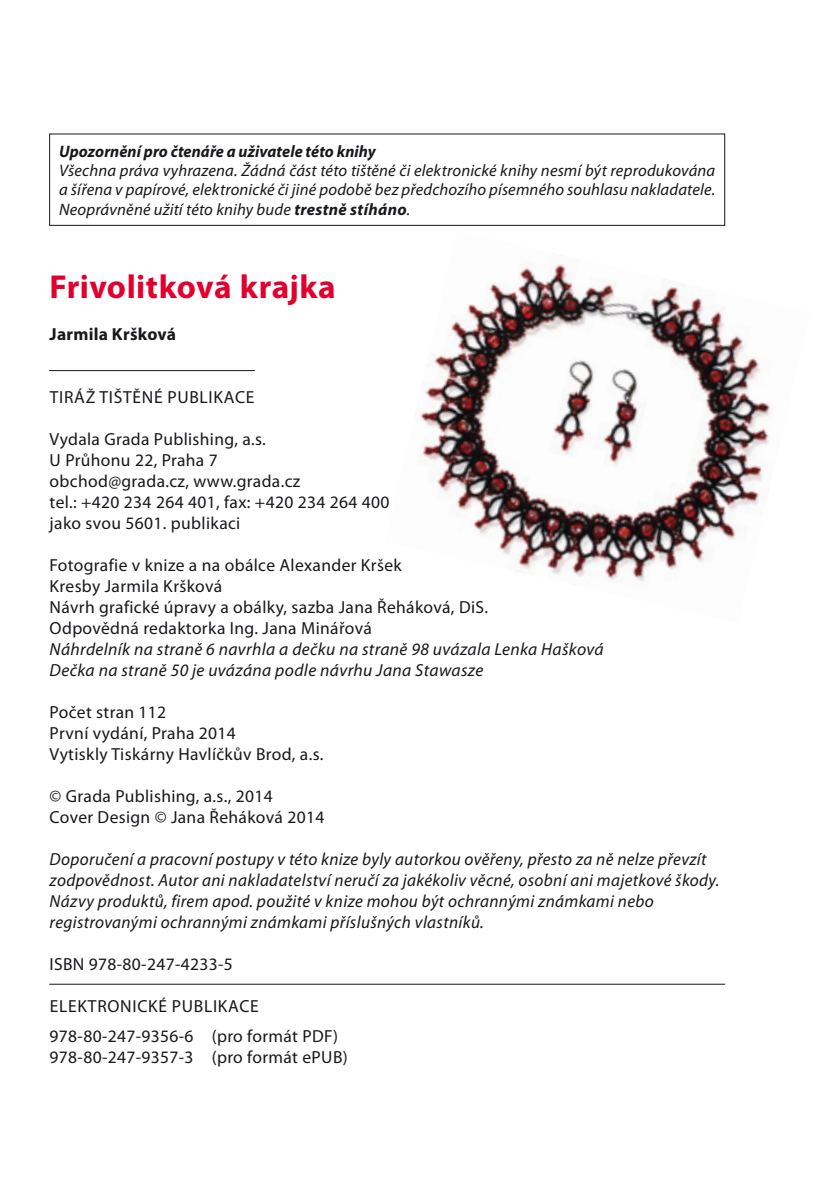
<style>
.page{position:relative;width:824px;height:1191px;background:#fff}
.page>*{position:absolute;margin:0;border:0;box-sizing:border-box;transform-origin:0 0}
.t1{font:700 33.25px "Myriad Pro";letter-spacing:.015em;color:#e2002e}
.t2{font:17.5px/21px "Myriad Pro";letter-spacing:.02em;color:#1a171c}
.t3{font:italic 17.5px/21px "Myriad Pro";letter-spacing:.02em;color:#1a171c}
.t4{font:17.5px/29.8px "Myriad Pro";letter-spacing:.04em;color:#1a171c}
.t5{font:700 17.5px "Myriad Pro";letter-spacing:.015em;color:#1a171c}
.t6{font:italic 16.62px/19.2px "Myriad Pro";letter-spacing:.01em;color:#1a171c;text-align:justify}
.t7{font:italic 700 16.62px "Myriad Pro";letter-spacing:.005em;color:#1a171c}
.s1{font-weight:700}
</style>
<div class="page">
<div style="left:49px;top:133px;width:676px;height:93px;border:1px solid #1a171c"></div>
<img style="left:420px;top:264px;width:352px;height:317px">
<hr style="left:49px;top:983px;width:676px;height:1px;background:#1a171c">
<hr style="left:49px;top:370px;width:206px;height:1px;background:#1a171c">
<p class="t7" style="left:59px;top:140px;width:318px">Upozornění pro čtenáře a uživatele této knihy</p>
<p class="t6" style="left:59px;top:161px;width:657px">Všechna práva vyhrazena. Žádná část této tištěné či elektronické knihy nesmí být reprodukována a šířena v papírové, elektronické či jiné podobě bez předchozího písemného souhlasu nakladatele.<br>Neoprávněné užití této knihy bude <span class="s1">trestně stíháno</span>.</p>
<h1 class="t1" style="left:50px;top:265px;width:287px">Frivolitková krajka</h1>
<p class="t5" style="left:50px;top:323px;width:128px">Jarmila Kršková</p>
<p class="t4" style="left:50px;top:382px;width:206px">tiráž tištěné publikace</p>
<p class="t2" style="left:50px;top:428px;width:341px">Vydala Grada Publishing, a.s.<br>U Průhonu 22, Praha 7<br>obchod@grada.cz, www.grada.cz<br>tel.: +420 234 264 401, fax: +420 234 264 400 jako svou 5601. publikaci</p>
<p class="t2" style="left:50px;top:554px;width:440px">Fotografie v knize a na obálce Alexander Kršek<br>Kresby Jarmila Kršková<br>Návrh grafické úpravy a obálky, sazba Jana Řeháková, DiS.<br>Odpovědná redaktorka I ng. Jana Minářová</p>
<p class="t3" style="left:50px;top:638px;width:555px">Náhrdelník na straně 6 navrhla a dečku na straně 98 uvázala Lenka Hašková<br>Dečka na straně 50 je uvázána podle návrhu Jana Stawasze</p>
<p class="t2" style="left:50px;top:701px;width:275px">Počet stran 112<br>První vydání, Praha 2014<br>Vytiskly Tiskárny Havlíčkův Brod, a.s.</p>
<p class="t2" style="left:50px;top:785px;width:276px">© Grada Publishing, a.s., 2014<br>Cover Design © Jana Řeháková 2014</p>
<p class="t3" style="left:50px;top:848px;width:671px">Doporučení a pracovní postupy v této knize byly autorkou ověřeny, přesto za ně nelze převzít zodpovědnost. Autor ani nakladatelství neručí za jakékoliv věcné, osobní ani majetkové škody.<br>Názvy produktů, firem apod. použité v knize mohou být ochrannými známkami nebo registrovanými ochrannými známkami příslušných vlastníků.</p>
<p class="t2" style="left:50px;top:953px;width:185px">ISBN 978-80-247-4233-5</p>
<p class="t4" style="left:50px;top:991px;width:290px">Elektronické publikace<br>978-80-247-9356-6 (pro formát PDF)</p>
<p class="t2" style="left:50px;top:1046px;width:299px">978-80-247-9357-3 (pro formát ePUB)</p>
</div>
